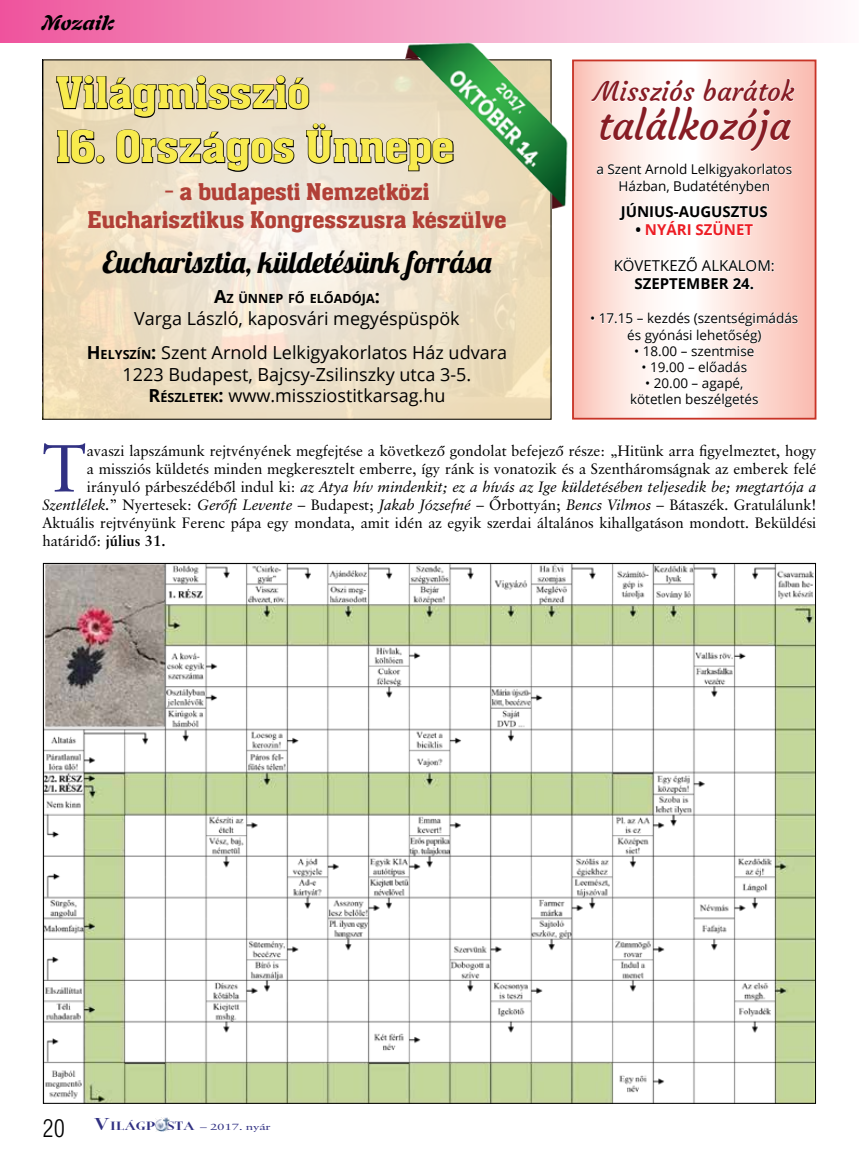
<style>
.page{position:relative;width:859px;height:1161px;background:#fff}
.page>*{position:absolute;margin:0;border:0;box-sizing:border-box;transform-origin:0 0}
.t1{font:66.6px "Classical Garamond PFL";color:#313183}
.t2{font:45px "aka Chen";color:#f8eb4d}
.t3{font:40.5px "Courgette";color:#871c24}
.t4{font:30px "Lobster";color:#000}
.t5{font:27px "Courgette";color:#871c24}
.t6{font:24px/28.8px "aka Chen";color:#b14037;text-align:center}
.t7{font:24px "Swiss 721 Lt Cn PFL";color:#000}
.t8{font:italic 21px "Freeform 721 Blk PFL";color:#000}
.t9{font:18px/34.3px "Open Sans";color:#000;text-align:center}
.t10{font:15px "Classical Garamond PFL";color:#000}
.t11{font:italic 15px "Classical Garamond PFL";color:#000}
.t12{font:700 15px "Open Sans";color:#000}
.t13{font:15px "Open Sans";color:#000}
.t14{font:700 15px "Open Sans";color:#ed1d24}
.t15{font:13.5px/16.2px "Open Sans";color:#000;text-align:center}
.t16{font:700 12.6px "Open Sans";color:#000}
.t17{font:9px "Classical Garamond PFL";letter-spacing:-.02em;color:#313183;scale:1.5 1}
.s1{font-size:18px}
.s2{font-weight:700}
.s3{font-weight:700;font-size:12.6px}
.s4{color:#000}
.s5{font-style:normal}
.s6{font-style:italic}
.s7{font-family:"Mona Lisa Solid PFL";font-size:15px}
.s8{font-family:"Mona Lisa Solid PFL";font-size:10.5px}
</style>
<div class="page">
<img style="left:156px;top:1117px;width:13px;height:14px">
<div style="left:0;top:0;width:859px;height:43px;background:linear-gradient(to right,#ee579c,#fefbfb)"></div>
<img style="left:45px;top:565px;width:769px;height:537px">
<svg style="left:45px;top:62px;width:504px;height:356px;background:#eee1c8"></svg>
<svg style="left:56px;top:74px;width:349px;height:99px;background:#c7bca7"></svg>
<img style="left:405px;top:41px;width:166px;height:168px">
<svg style="left:575px;top:63px;width:238px;height:354px"></svg>
<svg style="left:591px;top:78px;width:204px;height:74px"></svg>
<svg style="left:596px;top:163px;width:196px;height:32px"></svg>
<svg style="left:619px;top:202px;width:149px;height:34px"></svg>
<svg style="left:614px;top:256px;width:160px;height:34px"></svg>
<svg style="left:590px;top:312px;width:208px;height:96px"></svg>
<div style="left:572px;top:60px;width:244px;height:360px;border:2px solid #c83427"></div>
<svg style="left:406px;top:57px;width:14px;height:3px"></svg>
<h3 class="t8" style="left:43px;top:9px;width:74px">Mozaik</h3>
<h2 class="t2" style="left:56px;top:70px;width:255px">Világmisszió</h2>
<h2 class="t2" style="left:56px;top:124px;width:400px">16. Országos Ünnepe</h2>
<h3 class="t6" style="left:87px;top:178px;width:420px">- a budapesti Nemzetközi<br>Eucharisztikus Kongresszusra készülve</h3>
<h3 class="t4" style="left:103px;top:243px;width:391px">Eucharisztia, küldetésünk forrása</h3>
<p class="t16" style="left:214px;top:290px;width:167px"><span class="s1">A</span>Z ÜNNEP FŐ ELŐADÓJA<span class="s1">:</span></p>
<p class="t9" style="left:87px;top:300px;width:422px">Varga László, kaposvári megyéspüspök<br><span class="s2">H</span><span class="s3">ELYSZÍN</span><span class="s2">:</span> Szent Arnold Lelkigyakorlatos Ház udvara</p>
<p class="t9" style="left:123px;top:363px;width:350px;line-height:21.6px">1223 Budapest, Bajcsy-Zsilinszky utca 3-5.<br><span class="s2">R</span><span class="s3">ÉSZLETEK</span><span class="s2">:</span> www.missziostitkarsag.hu</p>
<h3 class="t5" style="left:594px;top:75px;width:202px">Missziós barátok</h3>
<h3 class="t3" style="left:597px;top:101px;width:195px">találkozója</h3>
<p class="t15" style="left:596px;top:161px;width:197px">a Szent Arnold Lelkigyakorlatos<br>Házban, Budatétényben</p>
<p class="t12" style="left:621px;top:201px;width:147px">JÚNI US-AUGUSZTUS</p>
<p class="t14" style="left:635px;top:219px;width:119px"><span class="s4">•</span> NYÁRI SZÜNET</p>
<p class="t13" style="left:614px;top:255px;width:31px">Következ</p>
<p class="t13" style="left:686px;top:255px;width:26px">ő alkal</p>
<p class="t13" style="left:746px;top:255px;width:31px">om:</p>
<p class="t12" style="left:634px;top:273px;width:121px">SZEPTEM BER 24.</p>
<p class="t15" style="left:590px;top:310px;width:210px">• 17.15 – kezdés (szentségimádás és gyónási lehetőség)</p>
<p class="t15" style="left:634px;top:342px;width:122px">• 18.00 – szentmise</p>
<p class="t15" style="left:641px;top:359px;width:107px">• 19.00 – előadás</p>
<p class="t15" style="left:630px;top:375px;width:130px">• 20.00 – agapé, kötetlen beszélgetés</p>
<h1 class="t1" style="left:43px;top:427px;width:46px">T</h1>
<p class="t10" style="left:87px;top:441px;width:731px">avaszi lapszámunk rejtvényének megfejtése a következő gondolat befejező része: „Hitünk arra figyelmeztet, hogy</p>
<p class="t10" style="left:87px;top:459px;width:731px">a missziós küldetés minden megkeresztelt emberre, így ránk is vonatozik és a Szentháromságnak az emberek felé</p>
<p class="t11" style="left:87px;top:477px;width:731px"><span class="s5">irányuló párbeszédéből indul ki:</span> az Atya hív mindenkit; ez a hívás az Ige küldetésében teljesedik be; megtartója a</p>
<p class="t10" style="left:43px;top:495px;width:775px"><span class="s6">Szentlélek.</span>” Nyertesek: <span class="s6">Gerőfi Levente</span> – Budapest; <span class="s6">Jakab Józsefné</span> – Őrbottyán; <span class="s6">Bencs Vilmos</span> – Bátaszék. Gratulálunk!</p>
<p class="t10" style="left:43px;top:513px;width:775px">Aktuális rejtvényünk Ferenc pápa egy mondata, amit idén az egyik szerdai általános kihallgatáson mondott. Beküldési</p>
<p class="t10" style="left:43px;top:531px;width:125px">határidő: <span class="s2">július 31.</span></p>
<h3 class="t7" style="left:43px;top:1114px;width:24px">20</h3>
<p class="t17" style="left:94px;top:1122px;width:120px"><span class="s7">V</span><span class="s8">ilágp sta</span> – 2017. nyár</p>
</div>
